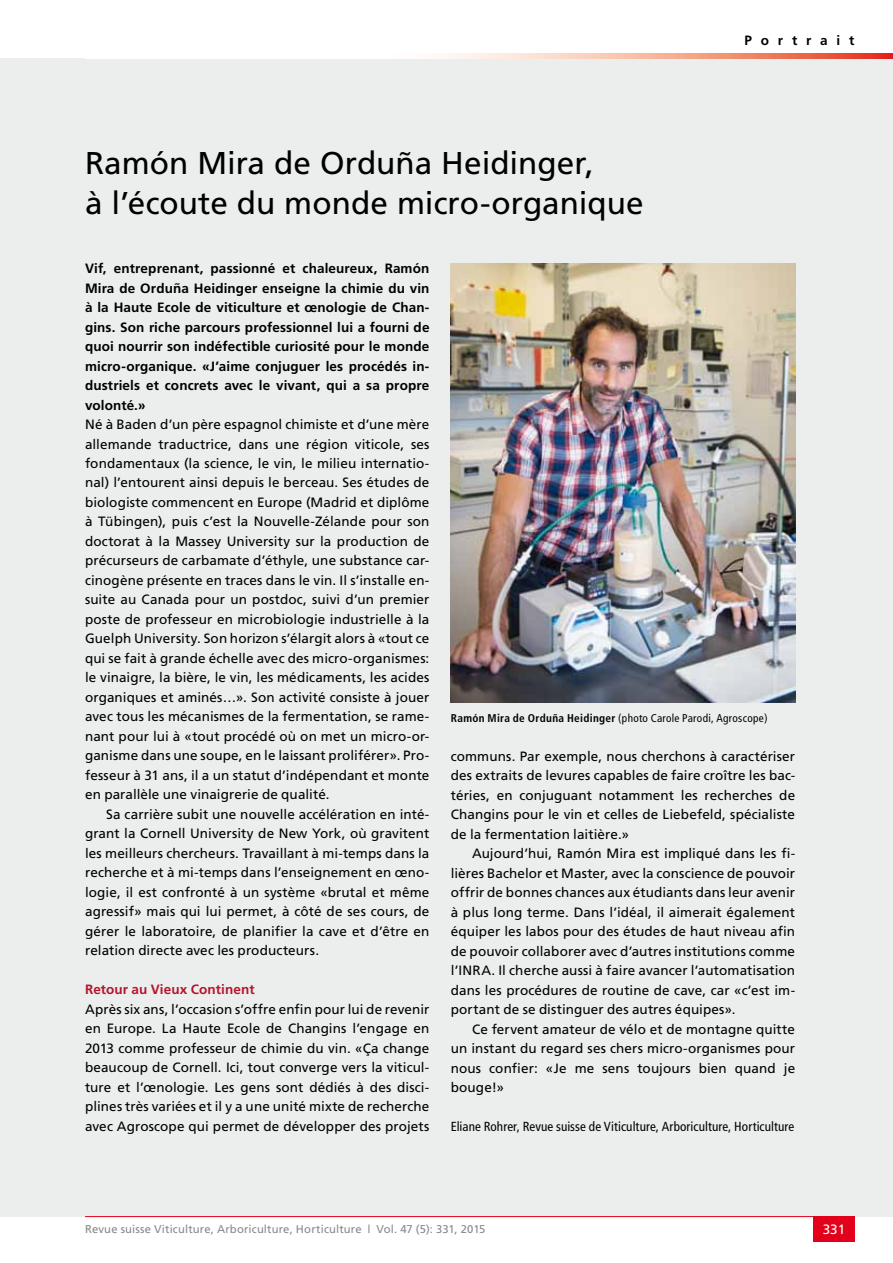
<style>
.page{position:relative;width:893px;height:1263px;background:#fff}
.page>*{position:absolute;margin:0;border:0;box-sizing:border-box;transform-origin:0 0}
.t1{font:31.5px/40.5px "Frutiger";color:#000}
.t2{font:13.5px/19.5px "Frutiger";letter-spacing:.005em;color:#000;text-align:justify}
.t3{font:700 13.5px/19.5px "Frutiger";letter-spacing:.01em;color:#000;text-align:justify}
.t4{font:700 13.5px "Frutiger";letter-spacing:.01em;color:#b5152b}
.t5{font:700 13.5px "Frutiger";letter-spacing:.655em;color:#000}
.t6{font:13.5px "Frutiger";color:#fff}
.t7{font:condensed 13.2px "Frutiger";letter-spacing:.005em;color:#000}
.t8{font:11.25px "Frutiger";letter-spacing:.015em;color:#87888a}
.t9{font:condensed 11.25px "Frutiger";letter-spacing:.025em;color:#000}
.s1{font-weight:700}
</style>
<div class="page">
<div style="left:0;top:58px;width:893px;height:1158px;background:#eceded"></div>
<hr style="left:85px;top:1216px;width:770px;height:1px;background:#e2001a">
<div style="left:813px;top:1216px;width:42px;height:26px;background:#e2001a"></div>
<svg style="left:443px;top:54px;width:450px;height:4px;background:#f3a48f"></svg>
<img style="left:451px;top:264px;width:344px;height:438px">
<h1 class="t1" style="left:85px;top:142px;width:560px">Ramón Mira de Orduña Heidinger,<br>à l’écoute du monde micro-organique</h1>
<p class="t5" style="left:744px;top:32px;width:111px">Portrait</p>
<p class="t3" style="left:85px;top:258px;width:346px">Vif, entreprenant, passionné et chaleureux, Ramón Mira de Orduña Heidinger enseigne la chimie du vin à la Haute Ecole de viticulture et œnologie de Chan&shy;gins. Son riche parcours professionnel lui a fourni de quoi nourrir son indéfectible curiosité pour le monde micro-organique. «J’aime conjuguer les procédés in&shy;dustriels et concrets avec le vivant, qui a sa propre volonté.»</p>
<p class="t2" style="left:85px;top:414px;width:346px">Né à Baden d’un père espagnol chimiste et d’une mère allemande traductrice, dans une région viticole, ses fondamentaux (la science, le vin, le milieu internatio&shy;nal) l’entourent ainsi depuis le berceau. Ses études de biologiste commencent en Europe (Madrid et diplôme à Tübingen), puis c’est la Nouvelle-Zélande pour son doctorat à la Massey University sur la production de précurseurs de carbamate d’éthyle, une substance car&shy;cinogène présente en traces dans le vin. Il s’installe en&shy;suite au Canada pour un postdoc, suivi d’un premier poste de professeur en microbiologie industrielle à la Guelph University. Son horizon s’élargit alors à «tout ce qui se fait à grande échelle avec des micro-organismes: le vinaigre, la bière, le vin, les médicaments, les acides organiques et aminés…». Son activité consiste à jouer avec tous les mécanismes de la fermentation, se rame&shy;nant pour lui à «tout procédé où on met un micro-or&shy;ganisme dans une soupe, en le laissant proliférer». Pro&shy;fesseur à 31 ans, il a un statut d’indépendant et monte en parallèle une vinaigrerie de qualité.</p>
<p class="t2" style="left:85px;top:804px;width:346px;text-indent:21px">Sa carrière subit une nouvelle accélération en inté&shy;grant la Cornell University de New York, où gravitent les meilleurs chercheurs. Travaillant à mi-temps dans la recherche et à mi-temps dans l’enseignement en œno&shy;logie, il est confronté à un système «brutal et même agressif» mais qui lui permet, à côté de ses cours, de gérer le laboratoire, de planifier la cave et d’être en relation directe avec les producteurs.</p>
<p class="t4" style="left:85px;top:982px;width:171px">Retour au Vieux Continent</p>
<p class="t2" style="left:85px;top:999px;width:346px">Après six ans, l’occasion s’offre enfin pour lui de revenir en Europe. La Haute Ecole de Changins l’engage en 2013 comme professeur de chimie du vin. «Ça change beaucoup de Cornell. Ici, tout converge vers la viticul&shy;ture et l’œnologie. Les gens sont dédiés à des disci&shy;plines très variées et il y a une unité mixte de recherche avec Agroscope qui permet de développer des projets</p>
<p class="t9" style="left:451px;top:711px;width:318px"><span class="s1">Ramón Mira de Orduña Heidinger</span> (photo Carole Parodi, Agroscope)</p>
<p class="t2" style="left:451px;top:746px;width:346px">communs. Par exemple, nous cherchons à caractériser des extraits de levures capables de faire croître les bac&shy;téries, en conjuguant notamment les recherches de Changins pour le vin et celles de Liebefeld, spécialiste de la fermentation laitière.»</p>
<p class="t2" style="left:451px;top:843px;width:346px;text-indent:21px">Aujourd’hui, Ramón Mira est impliqué dans les fi&shy;lières Bachelor et Master, avec la conscience de pouvoir offrir de bonnes chances aux étudiants dans leur avenir à plus long terme. Dans l’idéal, il aimerait également équiper les labos pour des études de haut niveau afin de pouvoir collaborer avec d’autres institutions comme l’INRA. Il cherche aussi à faire avancer l’automatisation dans les procédures de routine de cave, car «c’est im&shy;portant de se distinguer des autres équipes».</p>
<p class="t2" style="left:451px;top:1019px;width:346px;text-indent:21px">Ce fervent amateur de vélo et de montagne quitte un instant du regard ses chers micro-organismes pour nous confier: «Je me sens toujours bien quand je bouge!»</p>
<p class="t7" style="left:451px;top:1119px;width:345px">Eliane Rohrer, Revue suisse de Viticulture, Arboriculture, Horticulture</p>
<p class="t8" style="left:85px;top:1223px;width:402px">Revue suisse Viticulture, Arboriculture, Horticulture | Vol. 47 (5): 331, 2015</p>
<p class="t6" style="left:823px;top:1221px;width:24px">331</p>
</div>
